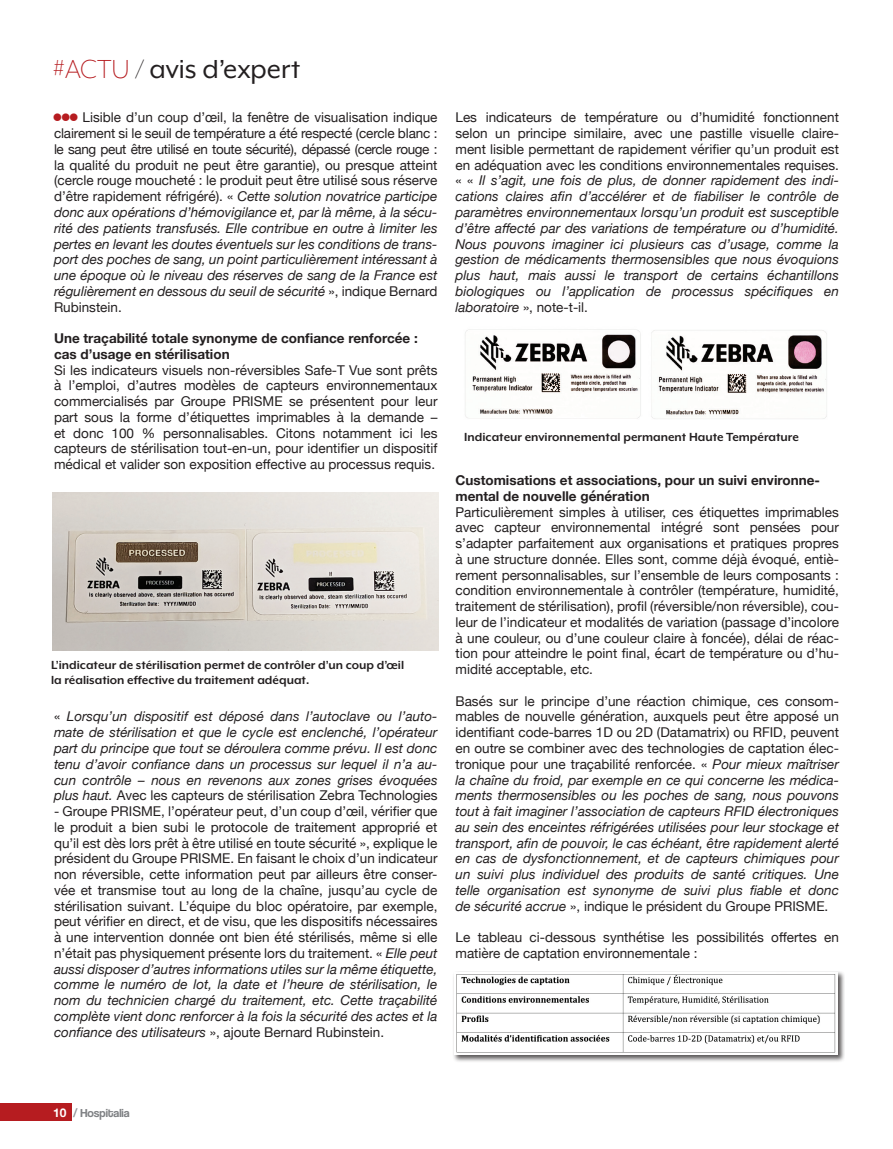
<style>
.page{position:relative;width:893px;height:1149px;background:#fff}
.page>*{position:absolute;margin:0;border:0;box-sizing:border-box;transform-origin:0 0}
.t1{font:30px "Mr Eaves XL Mod OT";color:#231f20}
.t2{font:italic 13.5px/15.8px "Helvetica Neue";color:#231f20;text-align:justify}
.t3{font:13.5px/15.8px "Helvetica Neue";color:#231f20;text-align:justify}
.t4{font:700 13.5px/15.8px "Helvetica Neue";color:#231f20}
.t5{font:700 13.5px "Mr Eaves XL Mod OT";color:#231f20}
.t6{font:12px "Coolvetica Rg";color:#808285}
.s1{font-weight:300;color:#b61c20}
.s2{font-weight:300}
.s3{font-style:normal}
.s4{font-style:italic}
.s5{font-family:"Helvetica Neue";font-weight:700;color:#fff}
.s6{font-family:"Helvetica Neue";font-weight:700;color:#939598}
</style>
<div class="page">
<div style="left:0;top:1103px;width:71px;height:17px;background:#b61c20"></div>
<img style="left:53px;top:492px;width:385px;height:157px">
<img style="left:465px;top:329px;width:362px;height:90px">
<div style="left:453px;top:970px;width:392px;height:92px;background:#231f20;opacity:.75"></div>
<img style="left:454px;top:972px;width:384px;height:82px">
<p class="t1" style="left:53px;top:54px;width:249px"><span class="s1">#ACTU</span> <span class="s2">/</span> avis d’expert</p>
<p class="t2" style="left:54px;top:110px;width:385px;text-indent:29px"><span class="s3">Lisible d’un coup d’œil, la fenêtre de visualisation indique clairement si le seuil de température a été respecté (cercle blanc : le sang peut être utilisé en toute sécurité), dépassé (cercle rouge : la qualité du produit ne peut être garantie), ou presque atteint (cercle rouge moucheté : le produit peut être utilisé sous réserve d’être rapidement réfrigéré). «</span> Cette solution novatrice participe donc aux opérations d’hémovigilance et, par là même, à la sécu&shy;rité des patients transfusés. Elle contribue en outre à limiter les pertes en levant les doutes éventuels sur les conditions de trans&shy;port des poches de sang, un point particulièrement intéressant à une époque où le niveau des réserves de sang de la France est régulièrement en dessous du seuil de sécurité <span class="s3">», indique Bernard Rubinstein.</span></p>
<p class="t4" style="left:54px;top:331px;width:365px">Une traçabilité totale synonyme de confiance renforcée : cas d’usage en stérilisation</p>
<p class="t3" style="left:54px;top:362px;width:385px">Si les indicateurs visuels non-réversibles Safe-T Vue sont prêts à l’emploi, d’autres modèles de capteurs environnementaux commercialisés par Groupe PRISME se présentent pour leur part sous la forme d’étiquettes imprimables à la demande – et donc 100 % personnalisables. Citons notamment ici les capteurs de stérilisation tout-en-un, pour identifier un dispositif médical et valider son exposition effective au processus requis.</p>
<p class="t5" style="left:51px;top:658px;width:355px">L’indicateur de stérilisation permet de contrôler d’un coup d’œil</p>
<p class="t5" style="left:51px;top:673px;width:260px">la réalisation effective du traitement adéquat.</p>
<p class="t2" style="left:54px;top:709px;width:385px"><span class="s3">«</span> Lorsqu’un dispositif est déposé dans l’autoclave ou l’auto&shy;mate de stérilisation et que le cycle est enclenché, l’opérateur part du principe que tout se déroulera comme prévu. Il est donc tenu d’avoir confiance dans un processus sur lequel il n’a au&shy;cun contrôle – nous en revenons aux zones grises évoquées plus haut. <span class="s3">Avec les capteurs de stérilisation Zebra Technologies</span></p>
<p class="t3" style="left:54px;top:803px;width:385px">- Groupe PRISME, l’opérateur peut, d’un coup d’œil, vérifier que le produit a bien subi le protocole de traitement approprié et qu’il est dès lors prêt à être utilisé en toute sécurité », explique le président du Groupe PRISME. En faisant le choix d’un indicateur non réversible, cette information peut par ailleurs être conser&shy;vée et transmise tout au long de la chaîne, jusqu’au cycle de stérilisation suivant. L’équipe du bloc opératoire, par exemple, peut vérifier en direct, et de visu, que les dispositifs nécessaires à une intervention donnée ont bien été stérilisés, même si elle n’était pas physiquement présente lors du traitement. « <span class="s4">Elle peut aussi disposer d’autres informations utiles sur la même étiquette, comme le numéro de lot, la date et l’heure de stérilisation, le nom du technicien chargé du traitement, etc. Cette traçabilité complète vient donc renforcer à la fois la sécurité des actes et la confiance des utilisateurs</span> », ajoute Bernard Rubinstein.</p>
<p class="t2" style="left:455px;top:110px;width:385px"><span class="s3">Les indicateurs de température ou d’humidité fonctionnent selon un principe similaire, avec une pastille visuelle claire&shy;ment lisible permettant de rapidement vérifier qu’un produit est en adéquation avec les conditions environnementales requises. « «</span> Il s’agit, une fois de plus, de donner rapidement des indi&shy;cations claires afin d’accélérer et de fiabiliser le contrôle de paramètres environnementaux lorsqu’un produit est susceptible d’être affecté par des variations de température ou d’humidité.<br>Nous pouvons imaginer ici plusieurs cas d’usage, comme la gestion de médicaments thermosensibles que nous évoquions plus haut, mais aussi le transport de certains échantillons biologiques ou l’application de processus spécifiques en laboratoire <span class="s3">», note-t-il.</span></p>
<p class="t5" style="left:464px;top:429px;width:336px">Indicateur environnemental permanent Haute Température</p>
<p class="t4" style="left:455px;top:472px;width:366px">Customisations et associations, pour un suivi environne&shy;mental de nouvelle génération</p>
<p class="t3" style="left:455px;top:504px;width:385px">Particulièrement simples à utiliser, ces étiquettes imprimables avec capteur environnemental intégré sont pensées pour s’adapter parfaitement aux organisations et pratiques propres à une structure donnée. Elles sont, comme déjà évoqué, entiè&shy;rement personnalisables, sur l’ensemble de leurs composants : condition environnementale à contrôler (température, humidité, traitement de stérilisation), profil (réversible/non réversible), cou&shy;leur de l’indicateur et modalités de variation (passage d’incolore à une couleur, ou d’une couleur claire à foncée), délai de réac&shy;tion pour atteindre le point final, écart de température ou d’hu&shy;midité acceptable, etc.</p>
<p class="t2" style="left:455px;top:693px;width:385px"><span class="s3">Basés sur le principe d’une réaction chimique, ces consom&shy;mables de nouvelle génération, auxquels peut être apposé un identifiant code-barres 1D ou 2D (Datamatrix) ou RFID, peuvent en outre se combiner avec des technologies de captation élec&shy;tronique pour une traçabilité renforcée. «</span> Pour mieux maîtriser la chaîne du froid, par exemple en ce qui concerne les médica&shy;ments thermosensibles ou les poches de sang, nous pouvons tout à fait imaginer l’association de capteurs RFID électroniques au sein des enceintes réfrigérées utilisées pour leur stockage et transport, afin de pouvoir, le cas échéant, être rapidement alerté en cas de dysfonctionnement, et de capteurs chimiques pour un suivi plus individuel des produits de santé critiques. Une telle organisation est synonyme de suivi plus fiable et donc de sécurité accrue <span class="s3">», indique le président du Groupe PRISME.</span></p>
<p class="t3" style="left:455px;top:929px;width:385px">Le tableau ci-dessous synthétise les possibilités offertes en matière de captation environnementale :</p>
<p class="t6" style="left:53px;top:1105px;width:78px"><span class="s5">10</span> <span class="s6">/</span> Hospitalia</p>
</div>
